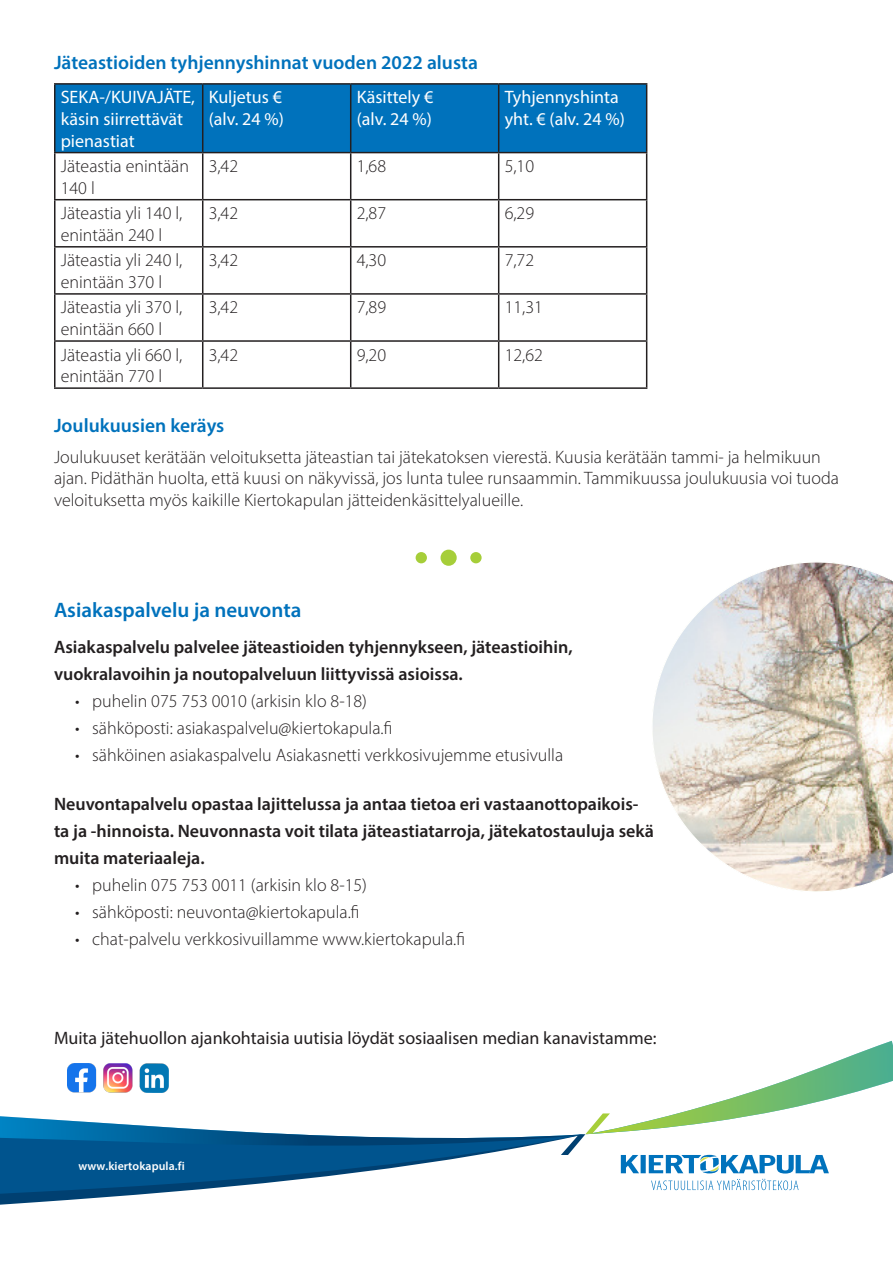
<style>
.page{position:relative;width:893px;height:1263px;background:#fff}
.page>*{position:absolute;margin:0;border:0;box-sizing:border-box;transform-origin:0 0}
.sininen_otsikko{font:600 21px "Myriad Pro";color:#0072bc}
.sininen_otsikko-2{font:600 19.5px "Myriad Pro";color:#0072bc}
.leipäteksti{font:300 18px/21.6px "Myriad Pro";color:#231f20}
.boldattu_pikkuotsikk{font:600 18px/27px "Myriad Pro";color:#231f20}
.leipäteksti-2{font:18px/21.6px "Myriad Pro";color:#fff}
.t1{font:18px "Myriad Pro";color:#231f20}
.t2{font:600 11.85px "Myriad Pro";letter-spacing:.01em;color:#fff}
</style>
<div class="page">
<svg style="left:652px;top:562px;width:241px;height:330px"></svg>
<div style="left:56px;top:85px;width:590px;height:67px;background:#0072bc"></div>
<hr style="left:54px;top:83px;width:149px;height:2px;background:#231f20">
<hr style="left:54px;top:85px;width:2px;height:67px;background:#231f20">
<hr style="left:203px;top:83px;width:148px;height:2px;background:#231f20">
<hr style="left:202px;top:85px;width:1px;height:67px;background:#231f20">
<hr style="left:351px;top:83px;width:148px;height:2px;background:#231f20">
<hr style="left:350px;top:85px;width:1px;height:67px;background:#231f20">
<hr style="left:499px;top:83px;width:148px;height:2px;background:#231f20">
<hr style="left:498px;top:85px;width:1px;height:67px;background:#231f20">
<hr style="left:646px;top:85px;width:1px;height:67px;background:#231f20">
<hr style="left:54px;top:152px;width:149px;height:1px;background:#231f20">
<hr style="left:54px;top:153px;width:2px;height:46px;background:#231f20">
<hr style="left:203px;top:152px;width:148px;height:1px;background:#231f20">
<hr style="left:202px;top:153px;width:1px;height:46px;background:#231f20">
<hr style="left:351px;top:152px;width:148px;height:1px;background:#231f20">
<hr style="left:350px;top:153px;width:1px;height:46px;background:#231f20">
<hr style="left:499px;top:152px;width:148px;height:1px;background:#231f20">
<hr style="left:498px;top:153px;width:1px;height:46px;background:#231f20">
<hr style="left:646px;top:153px;width:1px;height:46px;background:#231f20">
<hr style="left:54px;top:199px;width:149px;height:1px;background:#231f20">
<hr style="left:54px;top:200px;width:2px;height:46px;background:#231f20">
<hr style="left:203px;top:199px;width:148px;height:1px;background:#231f20">
<hr style="left:202px;top:200px;width:1px;height:46px;background:#231f20">
<hr style="left:351px;top:199px;width:148px;height:1px;background:#231f20">
<hr style="left:350px;top:200px;width:1px;height:46px;background:#231f20">
<hr style="left:499px;top:199px;width:148px;height:1px;background:#231f20">
<hr style="left:498px;top:200px;width:1px;height:46px;background:#231f20">
<hr style="left:646px;top:200px;width:1px;height:46px;background:#231f20">
<hr style="left:54px;top:246px;width:149px;height:2px;background:#231f20">
<hr style="left:54px;top:248px;width:2px;height:45px;background:#231f20">
<hr style="left:203px;top:246px;width:148px;height:2px;background:#231f20">
<hr style="left:202px;top:248px;width:1px;height:45px;background:#231f20">
<hr style="left:351px;top:246px;width:148px;height:2px;background:#231f20">
<hr style="left:350px;top:248px;width:1px;height:45px;background:#231f20">
<hr style="left:499px;top:246px;width:148px;height:2px;background:#231f20">
<hr style="left:498px;top:248px;width:1px;height:45px;background:#231f20">
<hr style="left:646px;top:248px;width:1px;height:45px;background:#231f20">
<hr style="left:54px;top:293px;width:149px;height:2px;background:#231f20">
<hr style="left:54px;top:295px;width:2px;height:45px;background:#231f20">
<hr style="left:203px;top:293px;width:148px;height:2px;background:#231f20">
<hr style="left:202px;top:295px;width:1px;height:45px;background:#231f20">
<hr style="left:351px;top:293px;width:148px;height:2px;background:#231f20">
<hr style="left:350px;top:295px;width:1px;height:45px;background:#231f20">
<hr style="left:499px;top:293px;width:148px;height:2px;background:#231f20">
<hr style="left:498px;top:295px;width:1px;height:45px;background:#231f20">
<hr style="left:646px;top:295px;width:1px;height:45px;background:#231f20">
<hr style="left:54px;top:340px;width:149px;height:2px;background:#231f20">
<hr style="left:54px;top:342px;width:2px;height:45px;background:#231f20">
<hr style="left:203px;top:340px;width:148px;height:2px;background:#231f20">
<hr style="left:202px;top:342px;width:1px;height:45px;background:#231f20">
<hr style="left:351px;top:340px;width:148px;height:2px;background:#231f20">
<hr style="left:350px;top:342px;width:1px;height:45px;background:#231f20">
<hr style="left:499px;top:340px;width:148px;height:2px;background:#231f20">
<hr style="left:498px;top:342px;width:1px;height:45px;background:#231f20">
<hr style="left:646px;top:342px;width:1px;height:45px;background:#231f20">
<hr style="left:54px;top:387px;width:149px;height:2px;background:#231f20">
<hr style="left:203px;top:387px;width:148px;height:2px;background:#231f20">
<hr style="left:351px;top:387px;width:148px;height:2px;background:#231f20">
<hr style="left:499px;top:387px;width:148px;height:2px;background:#231f20">
<div style="left:441px;top:550px;width:16px;height:16px;background:#a6ce39;border-radius:50%"></div>
<div style="left:416px;top:552px;width:11px;height:11px;background:#a6ce39;border-radius:50%"></div>
<div style="left:470px;top:552px;width:12px;height:11px;background:#a6ce39;border-radius:50%"></div>
<svg style="left:0;top:1063px;width:169px;height:57px"></svg>
<svg style="left:0;top:1120px;width:561px;height:85px"></svg>
<svg style="left:651px;top:1179px;width:147px;height:11px"></svg>
<svg style="left:561px;top:1041px;width:332px;height:132px"></svg>
<p class="sininen_otsikko-2" style="left:54px;top:50px;width:425px">Jäteastioiden tyhjennyshinnat vuoden 2022 alusta</p>
<p class="leipäteksti-2" style="left:61px;top:86px;width:136px">SEKA-/KUIVAJÄTE, käsin siirrettävät pienastiat</p>
<p class="leipäteksti-2" style="left:209px;top:86px;width:77px">Kuljetus € (alv. 24 %)</p>
<p class="leipäteksti-2" style="left:357px;top:86px;width:78px">Käsittely € (alv. 24 %)</p>
<p class="leipäteksti-2" style="left:505px;top:86px;width:122px">Tyhjennyshinta yht. € (alv. 24 %)</p>
<p class="leipäteksti" style="left:61px;top:155px;width:130px">Jäteastia enintään<br>140 l</p>
<p class="leipäteksti" style="left:209px;top:155px;width:31px">3,42</p>
<p class="leipäteksti" style="left:357px;top:155px;width:31px">1,68</p>
<p class="leipäteksti" style="left:505px;top:155px;width:31px">5,10</p>
<p class="leipäteksti" style="left:61px;top:202px;width:123px">Jäteastia yli 140 l, enintään 240 l</p>
<p class="leipäteksti" style="left:209px;top:202px;width:31px">3,42</p>
<p class="leipäteksti" style="left:357px;top:202px;width:31px">2,87</p>
<p class="leipäteksti" style="left:505px;top:202px;width:31px">6,29</p>
<p class="leipäteksti" style="left:61px;top:249px;width:123px">Jäteastia yli 240 l, enintään 370 l</p>
<p class="leipäteksti" style="left:209px;top:249px;width:31px">3,42</p>
<p class="leipäteksti" style="left:357px;top:249px;width:31px">4,30</p>
<p class="leipäteksti" style="left:505px;top:249px;width:31px">7,72</p>
<p class="leipäteksti" style="left:61px;top:296px;width:123px">Jäteastia yli 370 l, enintään 660 l</p>
<p class="leipäteksti" style="left:209px;top:296px;width:31px">3,42</p>
<p class="leipäteksti" style="left:357px;top:296px;width:31px">7,89</p>
<p class="leipäteksti" style="left:505px;top:296px;width:40px">11,31</p>
<p class="leipäteksti" style="left:61px;top:344px;width:123px">Jäteastia yli 660 l, enintään 770 l</p>
<p class="leipäteksti" style="left:209px;top:344px;width:31px">3,42</p>
<p class="leipäteksti" style="left:357px;top:344px;width:31px">9,20</p>
<p class="leipäteksti" style="left:505px;top:344px;width:40px">12,62</p>
<p class="sininen_otsikko-2" style="left:54px;top:413px;width:172px">Joulukuusien keräys</p>
<p class="leipäteksti" style="left:54px;top:446px;width:786px">Joulukuuset kerätään veloituksetta jäteastian tai jätekatoksen vierestä. Kuusia kerätään tammi- ja helmikuun ajan. Pidäthän huolta, että kuusi on näkyvissä, jos lunta tulee runsaammin. Tammikuussa joulukuusia voi tuoda veloituksetta myös kaikille Kiertokapulan jätteidenkäsittelyalueille.</p>
<p class="sininen_otsikko" style="left:54px;top:597px;width:249px">Asiakaspalvelu ja neuvonta</p>
<p class="boldattu_pikkuotsikk" style="left:54px;top:633px;width:520px">Asiakaspalvelu palvelee jäteastioiden tyhjennykseen, jäteastioihin,</p>
<p class="boldattu_pikkuotsikk" style="left:54px;top:660px;width:410px">vuokralavoihin ja noutopalveluun liittyvissä asioissa.</p>
<p class="leipäteksti" style="left:75px;top:690px;width:293px">• puhelin 075 753 0010 (arkisin klo 8-18)</p>
<p class="leipäteksti" style="left:75px;top:717px;width:319px">• sähköposti: asiakaspalvelu@kiertokapula.fi</p>
<p class="leipäteksti" style="left:75px;top:744px;width:489px">• sähköinen asiakaspalvelu Asiakasnetti verkkosivujemme etusivulla</p>
<p class="boldattu_pikkuotsikk" style="left:54px;top:790px;width:601px">Neuvontapalvelu opastaa lajittelussa ja antaa tietoa eri vastaanottopaikois&shy;ta ja -hinnoista. Neuvonnasta voit tilata jäteastiatarroja, jätekatostauluja sekä muita materiaaleja.</p>
<p class="leipäteksti" style="left:75px;top:874px;width:293px">• puhelin 075 753 0011 (arkisin klo 8-15)</p>
<p class="leipäteksti" style="left:75px;top:901px;width:286px">• sähköposti: neuvonta@kiertokapula.fi</p>
<p class="leipäteksti" style="left:75px;top:928px;width:391px">• chat-palvelu verkkosivuillamme www.kiertokapula.fi</p>
<p class="t1" style="left:54px;top:1026px;width:604px">Muita jätehuollon ajankohtaisia uutisia löydät sosiaalisen median kanavistamme:</p>
<p class="t2" style="left:78px;top:1158px;width:108px">www.kiertokapula.fi</p>
</div>
